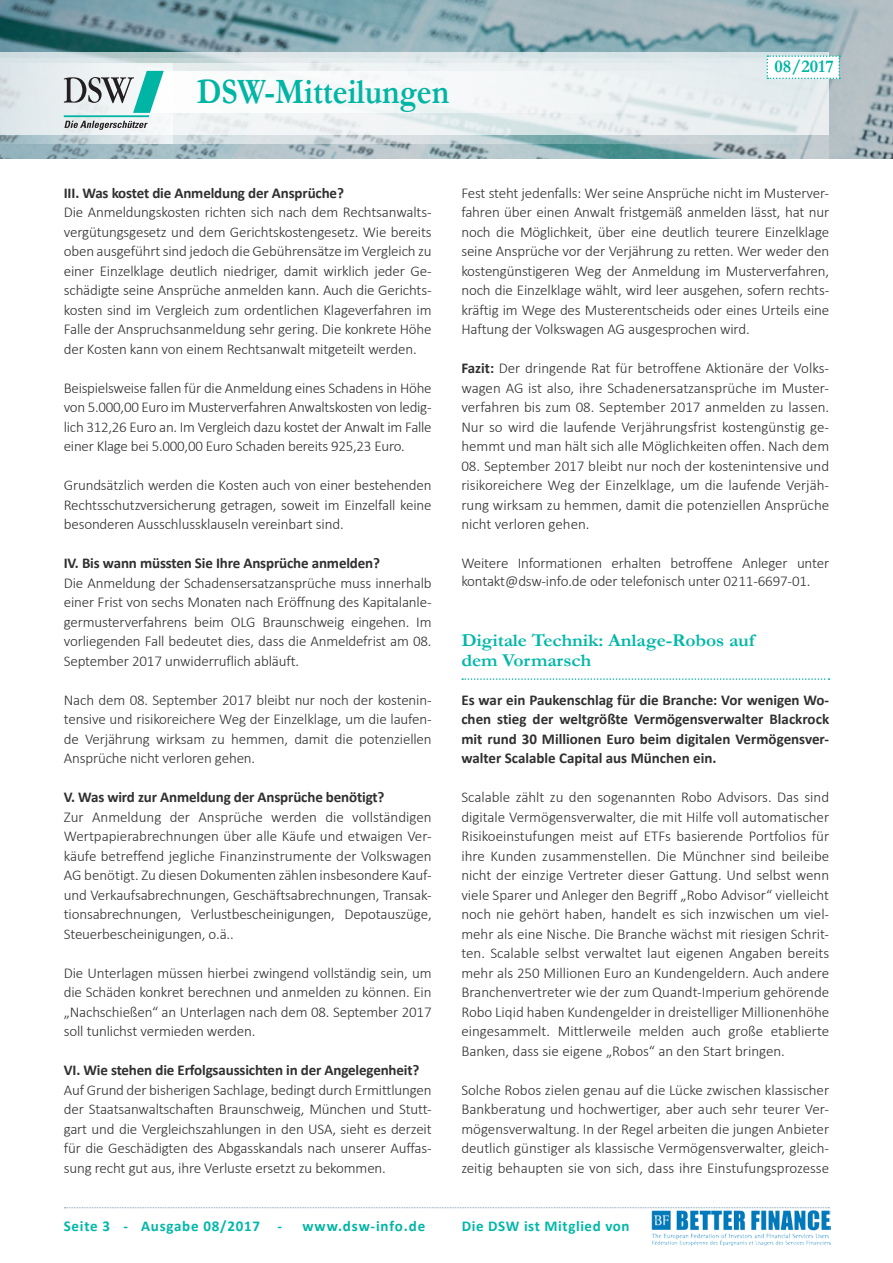
<style>
.page{position:relative;width:893px;height:1263px;background:#fff}
.page>*{position:absolute;margin:0;border:0;box-sizing:border-box;transform-origin:0 0}
.t1{font:700 36px "Garamond";color:#00b5a4;scale:.88 1}
.t2{font:700 18.15px/19.5px "Garamond";letter-spacing:-.005em;color:#00b8a8;scale:1.08 1}
.t3{font:700 18px "Garamond";color:#00b5a4}
.t4{font:300 15px/19.5px "Calibri";letter-spacing:-.01em;color:#312f30;text-align:justify}
.t5{font:700 15px/19.5px "Calibri";letter-spacing:-.01em;color:#312f30;text-align:justify}
.t6{font:700 15px "Calibri";letter-spacing:.04em;color:#00b8a8}
.t7{font:700 15px "Calibri";letter-spacing:.06em;color:#00b5a4}
.s1{font-weight:700}
</style>
<div class="page">
<img style="left:651px;top:1210px;width:180px;height:36px">
<img style="left:0;top:0;width:893px;height:158px">
<svg style="left:0;top:135px;width:829px;height:24px;background:#a5bcc1"></svg>
<svg style="left:0;top:52px;width:829px;height:83px;fill:#e4ebed"></svg>
<svg style="left:767px;top:55px;width:73px;height:24px"></svg>
<div style="left:149px;top:71px;width:589px;height:42px;background:linear-gradient(to right,#fff,#e7eeef)"></div>
<svg style="left:0;top:63px;width:172px;height:81px;fill:#e2eaed"></svg>
<svg style="left:65px;top:1207px;width:764px;height:1px"></svg>
<svg style="left:64px;top:71px;width:100px;height:59px"></svg>
<svg style="left:462px;top:678px;width:367px;height:2px"></svg>
<h1 class="t1" style="left:197px;top:67px;width:289px">DSW-Mitteilungen</h1>
<p class="t3" style="left:774px;top:54px;width:61px">08/2017</p>
<p class="t5" style="left:64px;top:182px;width:282px">III. Was kostet die Anmeldung der Ansprüche?</p>
<p class="t4" style="left:64px;top:202px;width:369px">Die Anmeldungskosten richten sich nach dem Rechtsanwalts&shy;vergütungsgesetz und dem Gerichtskostengesetz. Wie bereits oben ausgeführt sind jedoch die Gebührensätze im Vergleich zu einer Einzelklage deutlich niedriger, damit wirklich jeder Ge&shy;schädigte seine Ansprüche anmelden kann. Auch die Gerichts&shy;kosten sind im Vergleich zum ordentlichen Klageverfahren im Falle der Anspruchsanmeldung sehr gering. Die konkrete Höhe der Kosten kann von einem Rechtsanwalt mitgeteilt werden.</p>
<p class="t4" style="left:64px;top:378px;width:369px">Beispielsweise fallen für die Anmeldung eines Schadens in Höhe von 5.000,00 Euro im Musterverfahren Anwaltskosten von ledig&shy;lich 312,26 Euro an. Im Vergleich dazu kostet der Anwalt im Falle einer Klage bei 5.000,00 Euro Schaden bereits 925,23 Euro.</p>
<p class="t4" style="left:64px;top:475px;width:369px">Grundsätzlich werden die Kosten auch von einer bestehenden Rechtsschutzversicherung getragen, soweit im Einzelfall keine besonderen Ausschlussklauseln vereinbart sind.</p>
<p class="t5" style="left:64px;top:553px;width:318px">IV. Bis wann müssten Sie Ihre Ansprüche anmelden?</p>
<p class="t4" style="left:64px;top:573px;width:369px">Die Anmeldung der Schadensersatzansprüche muss innerhalb einer Frist von sechs Monaten nach Eröffnung des Kapitalanle&shy;germusterverfahrens beim OLG Braunschweig eingehen. Im vorliegenden Fall bedeutet dies, dass die Anmeldefrist am 08.<br>September 2017 unwiderruflich abläuft.</p>
<p class="t4" style="left:64px;top:690px;width:369px">Nach dem 08. September 2017 bleibt nur noch der kostenin&shy;tensive und risikoreichere Weg der Einzelklage, um die laufen&shy;de Verjährung wirksam zu hemmen, damit die potenziellen Ansprüche nicht verloren gehen.</p>
<p class="t5" style="left:64px;top:787px;width:322px">V. Was wird zur Anmeldung der Ansprüche benötigt?</p>
<p class="t4" style="left:64px;top:807px;width:369px">Zur Anmeldung der Ansprüche werden die vollständigen Wertpapierabrechnungen über alle Käufe und etwaigen Ver&shy;käufe betreffend jegliche Finanzinstrumente der Volkswagen AG benötigt. Zu diesen Dokumenten zählen insbesondere Kauf&shy;und Verkaufsabrechnungen, Geschäftsabrechnungen, Transak&shy;tionsabrechnungen, Verlustbescheinigungen, Depotauszüge, Steuerbescheinigungen, o.ä..</p>
<p class="t4" style="left:64px;top:963px;width:369px">Die Unterlagen müssen hierbei zwingend vollständig sein, um die Schäden konkret berechnen und anmelden zu können. Ein „Nachschießen“ an Unterlagen nach dem 08. September 2017 soll tunlichst vermieden werden.</p>
<p class="t5" style="left:64px;top:1060px;width:357px">VI. Wie stehen die Erfolgsaussichten in der Angelegenheit?</p>
<p class="t4" style="left:64px;top:1080px;width:369px">Auf Grund der bisherigen Sachlage, bedingt durch Ermittlungen der Staatsanwaltschaften Braunschweig, München und Stutt&shy;gart und die Vergleichszahlungen in den USA, sieht es derzeit für die Geschädigten des Abgasskandals nach unserer Auffas&shy;sung recht gut aus, ihre Verluste ersetzt zu bekommen.</p>
<p class="t4" style="left:461px;top:183px;width:369px">Fest steht jedenfalls: Wer seine Ansprüche nicht im Musterver&shy;fahren über einen Anwalt fristgemäß anmelden lässt, hat nur noch die Möglichkeit, über eine deutlich teurere Einzelklage seine Ansprüche vor der Verjährung zu retten. Wer weder den kostengünstigeren Weg der Anmeldung im Musterverfahren, noch die Einzelklage wählt, wird leer ausgehen, sofern rechts&shy;kräftig im Wege des Musterentscheids oder eines Urteils eine Haftung der Volkswagen AG ausgesprochen wird.</p>
<p class="t4" style="left:461px;top:358px;width:369px"><span class="s1">Fazit:</span> Der dringende Rat für betroffene Aktionäre der Volks&shy;wagen AG ist also, ihre Schadenersatzansprüche im Muster&shy;verfahren bis zum 08. September 2017 anmelden zu lassen.<br>Nur so wird die laufende Verjährungsfrist kostengünstig ge&shy;hemmt und man hält sich alle Möglichkeiten offen. Nach dem</p>
<p class="t4" style="left:461px;top:456px;width:369px">08. September 2017 bleibt nur noch der kostenintensive und risikoreichere Weg der Einzelklage, um die laufende Verjäh&shy;rung wirksam zu hemmen, damit die potenziellen Ansprüche nicht verloren gehen.</p>
<p class="t4" style="left:461px;top:554px;width:369px;line-height:18px">Weitere Informationen erhalten betroffene Anleger unter kontakt@dsw-info.de oder telefonisch unter 0211-6697-01.</p>
<p class="t2" style="left:461px;top:631px;width:273px">Digitale Technik: Anlage-Robos auf dem Vormarsch</p>
<p class="t5" style="left:461px;top:689px;width:369px">Es war ein Paukenschlag für die Branche: Vor wenigen Wo&shy;chen stieg der weltgrößte Vermögensverwalter Blackrock mit rund 30 Millionen Euro beim digitalen Vermögensver&shy;walter Scalable Capital aus München ein.</p>
<p class="t4" style="left:461px;top:787px;width:369px">Scalable zählt zu den sogenannten Robo Advisors. Das sind digitale Vermögensverwalter, die mit Hilfe voll automatischer Risikoeinstufungen meist auf ETFs basierende Portfolios für ihre Kunden zusammenstellen. Die Münchner sind beileibe nicht der einzige Vertreter dieser Gattung. Und selbst wenn viele Sparer und Anleger den Begriff „Robo Advisor“ vielleicht noch nie gehört haben, handelt es sich inzwischen um viel&shy;mehr als eine Nische. Die Branche wächst mit riesigen Schrit&shy;ten. Scalable selbst verwaltet laut eigenen Angaben bereits mehr als 250 Millionen Euro an Kundengeldern. Auch andere Branchenvertreter wie der zum Quandt-Imperium gehörende Robo Liqid haben Kundengelder in dreistelliger Millionenhöhe eingesammelt. Mittlerweile melden auch große etablierte Banken, dass sie eigene „Robos“ an den Start bringen.</p>
<p class="t4" style="left:461px;top:1080px;width:369px">Solche Robos zielen genau auf die Lücke zwischen klassischer Bankberatung und hochwertiger, aber auch sehr teurer Ver&shy;mögensverwaltung. In der Regel arbeiten die jungen Anbieter deutlich günstiger als klassische Vermögensverwalter, gleich&shy;zeitig behaupten sie von sich, dass ihre Einstufungsprozesse</p>
<p class="t6" style="left:64px;top:1216px;width:220px">Seite 3 - Ausgabe 08/2017 -</p>
<p class="t7" style="left:302px;top:1216px;width:124px">www.dsw-info.de</p>
<p class="t6" style="left:462px;top:1216px;width:169px">Die DSW ist Mitglied von</p>
</div>
